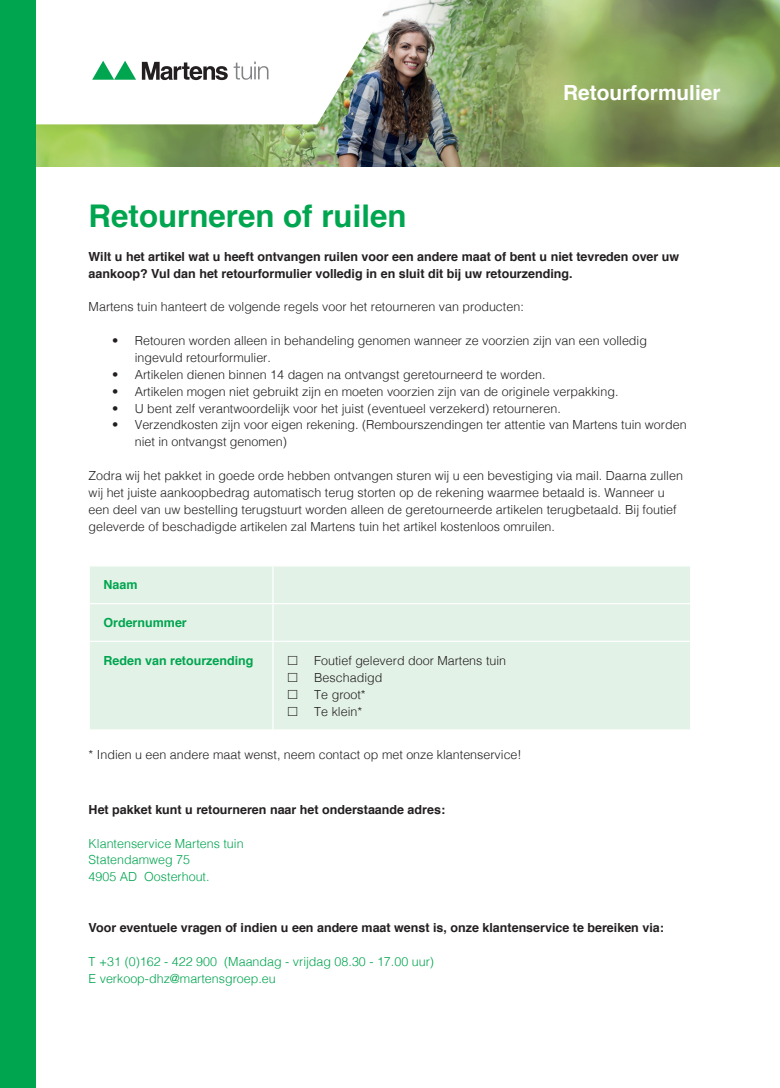
<style>
.page{position:relative;width:780px;height:1088px;background:#fff}
.page>*{position:absolute;margin:0;border:0;box-sizing:border-box;transform-origin:0 0}
.t1{font:700 31.25px "Helvetica";color:#00a54f}
.t2{font:700 20.75px "Helvetica";color:#fff}
.t3{font:300 12.5px/16.9px "Helvetica";color:#231f20}
.t4{font:700 12.5px/16.9px "Helvetica";color:#231f20}
.t5{font:300 12.5px/16.9px "Helvetica";color:#00a54f}
.t6{font:700 12.5px "Helvetica";color:#00a54f}
</style>
<div class="page">
<img style="left:379px;top:0;width:401px;height:166px">
<img style="left:35px;top:124px;width:315px;height:42px">
<svg style="left:35px;top:0;width:356px;height:124px"></svg>
<div style="left:0;top:0;width:35px;height:1088px;background:#00a54f"></div>
<svg style="left:92px;top:61px;width:44px;height:19px"></svg>
<svg style="left:142px;top:62px;width:126px;height:18px"></svg>
<div style="left:90px;top:566px;width:600px;height:163px;background:#e3f2e7"></div>
<hr style="left:272px;top:566px;width:1px;height:37px;background:#fff">
<hr style="left:89px;top:603px;width:184px;height:1px;background:#fff">
<hr style="left:273px;top:603px;width:418px;height:1px;background:#fff">
<hr style="left:272px;top:604px;width:1px;height:37px;background:#fff">
<hr style="left:89px;top:641px;width:184px;height:1px;background:#fff">
<hr style="left:273px;top:641px;width:418px;height:1px;background:#fff">
<hr style="left:272px;top:642px;width:1px;height:87px;background:#fff">
<svg style="left:288px;top:656px;width:9px;height:9px"></svg>
<svg style="left:288px;top:673px;width:9px;height:9px"></svg>
<svg style="left:288px;top:690px;width:9px;height:9px"></svg>
<svg style="left:288px;top:707px;width:9px;height:9px"></svg>
<h2 class="t2" style="left:563px;top:76px;width:159px">Retourformulier</h2>
<h1 class="t1" style="left:89px;top:191px;width:319px">Retourneren of ruilen</h1>
<p class="t4" style="left:89px;top:248px;width:592px">Wilt u het artikel wat u heeft ontvangen ruilen voor een andere maat of bent u niet tevreden over uw aankoop? Vul dan het retourformulier volledig in en sluit dit bij uw retourzending.</p>
<p class="t3" style="left:89px;top:297px;width:436px">Martens tuin hanteert de volgende regels voor het retourneren van producten:</p>
<p class="t3" style="left:135px;top:331px;width:514px;text-indent:-22px">• Retouren worden alleen in behandeling genomen wanneer ze voorzien zijn van een volledig ingevuld retourformulier.</p>
<p class="t3" style="left:112px;top:365px;width:435px">• Artikelen dienen binnen 14 dagen na ontvangst geretourneerd te worden.</p>
<p class="t3" style="left:112px;top:382px;width:507px">• Artikelen mogen niet gebruikt zijn en moeten voorzien zijn van de originele verpakking.</p>
<p class="t3" style="left:112px;top:399px;width:450px">• U bent zelf verantwoordelijk voor het juist (eventueel verzekerd) retourneren.</p>
<p class="t3" style="left:135px;top:416px;width:553px;text-indent:-22px">• Verzendkosten zijn voor eigen rekening. (Rembourszendingen ter attentie van Martens tuin worden niet in ontvangst genomen)</p>
<p class="t3" style="left:89px;top:466px;width:595px">Zodra wij het pakket in goede orde hebben ontvangen sturen wij u een bevestiging via mail. Daarna zullen wij het juiste aankoopbedrag automatisch terug storten op de rekening waarmee betaald is. Wanneer u een deel van uw bestelling terugstuurt worden alleen de geretourneerde artikelen terugbetaald. Bij foutief geleverde of beschadigde artikelen zal Martens tuin het artikel kostenloos omruilen.</p>
<p class="t6" style="left:103px;top:575px;width:36px">Naam</p>
<p class="t6" style="left:103px;top:613px;width:85px">Ordernummer</p>
<p class="t6" style="left:103px;top:650px;width:152px">Reden van retourzending</p>
<p class="t3" style="left:314px;top:651px;width:193px">Foutief geleverd door Martens tuin<br>Beschadigd<br>Te groot*<br>Te klein*</p>
<p class="t3" style="left:89px;top:745px;width:434px">* Indien u een andere maat wenst, neem contact op met onze klantenservice!</p>
<p class="t4" style="left:89px;top:801px;width:358px">Het pakket kunt u retourneren naar het onderstaande adres:</p>
<p class="t5" style="left:89px;top:834px;width:156px">Klantenservice Martens tuin<br>Statendamweg 75<br>4905 AD Oosterhout.</p>
<p class="t4" style="left:89px;top:919px;width:576px">Voor eventuele vragen of indien u een andere maat wenst is, onze klantenservice te bereiken via:</p>
<p class="t5" style="left:89px;top:952px;width:347px">T +31 (0)162 - 422 900 (Maandag - vrijdag 08.30 - 17.00 uur)<br>E verkoop-dhz@martensgroep.eu</p>
</div>
